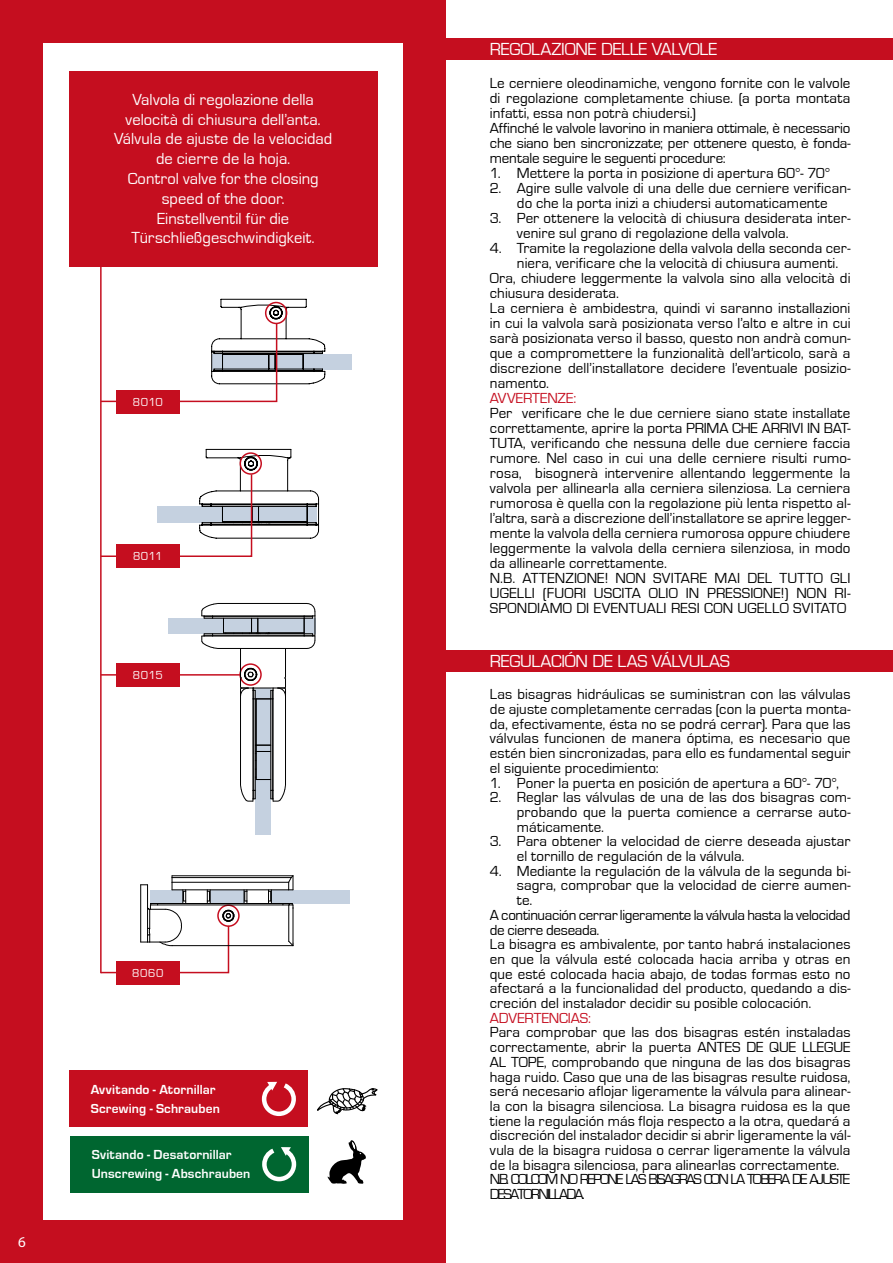
<style>
.page{position:relative;width:893px;height:1263px;background:#fff}
.page>*{position:absolute;margin:0;border:0;box-sizing:border-box;transform-origin:0 0}
.t1{font:18px "Eurostile";letter-spacing:-.015em;color:#fff}
.t2{font:16.5px/19.8px "Eurostile";letter-spacing:.005em;color:#fff;text-align:center}
.t3{font:15px/15px "Eurostile";letter-spacing:.005em;color:#000}
.t4{font:15px "Eurostile";letter-spacing:-.025em;color:#000}
.t5{font:15px "Eurostile";letter-spacing:-.005em;color:#c50e1f}
.t6{font:15px "Myriad Pro";color:#fff}
.t7{font:700 13.5px/19.5px "Eurostile";letter-spacing:.01em;color:#fff}
.t8{font:12px "Eurostile";letter-spacing:.035em;color:#fff}
</style>
<div class="page">
<div style="left:0;top:0;width:446px;height:1263px;background:#c50e1f"></div>
<div style="left:411px;top:650px;width:482px;height:21px;background:#c50e1f"></div>
<div style="left:411px;top:38px;width:482px;height:22px;background:#c50e1f"></div>
<div style="left:43px;top:43px;width:360px;height:1177px;background:#fff"></div>
<div style="left:70px;top:1071px;width:238px;height:56px;background:#c50e1f"></div>
<svg style="left:261px;top:1081px;width:35px;height:36px"></svg>
<div style="left:71px;top:1136px;width:238px;height:56px;background:#006630"></div>
<svg style="left:262px;top:1147px;width:35px;height:35px"></svg>
<svg style="left:328px;top:1140px;width:38px;height:44px"></svg>
<div style="left:69px;top:71px;width:308px;height:195px;background:#c50e1f"></div>
<div style="left:217px;top:904px;width:23px;height:23px;border:2px solid #c50e1f;border-radius:50%"></div>
<div style="left:212px;top:354px;width:139px;height:15px;background:#c5d1e0"></div>
<svg style="left:102px;top:299px;width:223px;height:104px"></svg>
<svg style="left:102px;top:449px;width:217px;height:109px"></svg>
<div style="left:168px;top:618px;width:147px;height:16px;background:#c5d1e0"></div>
<div style="left:255px;top:688px;width:16px;height:147px;background:#c5d1e0"></div>
<hr style="left:101px;top:674px;width:139px;height:2px;background:#c50e1f">
<hr style="left:100px;top:267px;width:2px;height:706px;background:#c50e1f">
<div style="left:116px;top:390px;width:63px;height:23px;background:#c50e1f"></div>
<div style="left:116px;top:544px;width:63px;height:24px;background:#c50e1f"></div>
<div style="left:116px;top:663px;width:63px;height:23px;background:#c50e1f"></div>
<div style="left:116px;top:961px;width:63px;height:23px;background:#c50e1f"></div>
<div style="left:210px;top:890px;width:34px;height:13px;background:#c5d1e0"></div>
<div style="left:271px;top:890px;width:79px;height:13px;background:#c5d1e0"></div>
<hr style="left:158px;top:903px;width:125px;height:1px;background:#000">
<hr style="left:172px;top:882px;width:117px;height:1px;background:#000">
<hr style="left:172px;top:889px;width:117px;height:1px;background:#000">
<hr style="left:172px;top:877px;width:119px;height:1px;background:#000">
<hr style="left:293px;top:908px;width:1px;height:35px;background:#000">
<hr style="left:172px;top:945px;width:121px;height:1px;background:#000">
<hr style="left:172px;top:875px;width:121px;height:1px;background:#000">
<svg style="left:288px;top:875px;width:6px;height:15px"></svg>
<hr style="left:150px;top:905px;width:139px;height:1px;background:#000">
<svg style="left:283px;top:903px;width:11px;height:5px"></svg>
<svg style="left:268px;top:890px;width:4px;height:13px"></svg>
<svg style="left:244px;top:890px;width:4px;height:13px"></svg>
<svg style="left:100px;top:876px;width:134px;height:98px"></svg>
<svg style="left:317px;top:1088px;width:61px;height:27px"></svg>
<hr style="left:255px;top:699px;width:1px;height:91px;background:#000">
<hr style="left:213px;top:635px;width:91px;height:1px;background:#000">
<hr style="left:213px;top:618px;width:91px;height:1px;background:#000">
<hr style="left:271px;top:699px;width:1px;height:91px;background:#000">
<hr style="left:258px;top:633px;width:46px;height:1px;background:#000">
<hr style="left:272px;top:699px;width:1px;height:91px;background:#000">
<hr style="left:217px;top:603px;width:90px;height:1px;background:#000">
<hr style="left:202px;top:616px;width:113px;height:1px;background:#000">
<hr style="left:256px;top:699px;width:1px;height:46px;background:#000">
<hr style="left:285px;top:696px;width:1px;height:89px;background:#000">
<hr style="left:273px;top:688px;width:1px;height:113px;background:#000">
<hr style="left:240px;top:696px;width:1px;height:89px;background:#000">
<svg style="left:240px;top:745px;width:46px;height:57px"></svg>
<hr style="left:253px;top:688px;width:1px;height:113px;background:#000">
<hr style="left:202px;top:636px;width:113px;height:1px;background:#000">
<hr style="left:217px;top:648px;width:90px;height:1px;background:#000">
<svg style="left:304px;top:603px;width:12px;height:46px"></svg>
<svg style="left:202px;top:603px;width:84px;height:97px"></svg>
<hr style="left:288px;top:905px;width:1px;height:36px;background:#000">
<svg style="left:288px;top:941px;width:6px;height:5px"></svg>
<p class="t2" style="left:114px;top:90px;width:220px">Valvola di regolazione della velocità di chiusura dell’anta.<br>Válvula de ajuste de la velocidad de cierre de la hoja.<br>Control valve for the closing speed of the door.<br>Einstellventil für die<br>Türschließgeschwindigkeit.</p>
<p class="t8" style="left:133px;top:395px;width:31px">8010</p>
<p class="t8" style="left:133px;top:549px;width:31px">8011</p>
<p class="t8" style="left:133px;top:668px;width:31px">8015</p>
<p class="t6" style="left:18px;top:1232px;width:9px">6</p>
<p class="t8" style="left:132px;top:966px;width:33px">8060</p>
<p class="t7" style="left:91px;top:1080px;width:130px">Avvitando - Atornillar<br>Screwing - Schrauben</p>
<p class="t7" style="left:92px;top:1145px;width:160px">Svitando - Desatornillar<br>Unscrewing - Abschrauben</p>
<p class="t1" style="left:490px;top:39px;width:229px">REGOLAZIONE DELLE VALVOLE</p>
<p class="t3" style="left:490px;top:75px;width:362px">Le cerniere oleodinamiche, vengono fornite con le valvole di regolazione completamente chiuse. (a porta montata infatti, essa non potrà chiudersi.)<br>Affinché le valvole lavorino in maniera ottimale, è necessario che siano ben sincronizzate; per ottenere questo, è fonda&shy;mentale seguire le seguenti procedure:</p>
<p class="t3" style="left:490px;top:165px;width:342px">1. Mettere la porta in posizione di apertura 60°- 70°</p>
<p class="t3" style="left:490px;top:180px;width:362px;text-align:center">2. Agire sulle valvole di una delle due cerniere verifican&shy;do che la porta inizi a chiudersi automaticamente</p>
<p class="t3" style="left:517px;top:210px;width:335px;text-indent:-27px">3. Per ottenere la velocità di chiusura desiderata inter&shy;venire sul grano di regolazione della valvola.</p>
<p class="t3" style="left:490px;top:240px;width:362px">4. Tramite la regolazione della valvola della seconda cer-</p>
<p class="t3" style="left:517px;top:255px;width:323px">niera, verificare che la velocità di chiusura aumenti.</p>
<p class="t3" style="left:490px;top:270px;width:362px">Ora, chiudere leggermente la valvola sino alla velocità di</p>
<p class="t3" style="left:490px;top:285px;width:131px">chiusura desiderata.</p>
<p class="t3" style="left:490px;top:300px;width:362px">La cerniera è ambidestra, quindi vi saranno installazioni</p>
<p class="t3" style="left:490px;top:315px;width:362px">in cui la valvola sarà posizionata verso l’alto e altre in cui</p>
<p class="t3" style="left:490px;top:330px;width:362px">sarà posizionata verso il basso, questo non andrà comun-</p>
<p class="t3" style="left:490px;top:345px;width:362px">que a compromettere la funzionalità dell’articolo, sarà a</p>
<p class="t3" style="left:490px;top:360px;width:362px">discrezione dell’installatore decidere l’eventuale posizio-</p>
<p class="t3" style="left:490px;top:375px;width:61px">namento.</p>
<p class="t5" style="left:490px;top:390px;width:88px">AVVERTENZE:</p>
<p class="t3" style="left:490px;top:405px;width:362px">Per verificare che le due cerniere siano state installate correttamente, aprire la porta PRIMA CHE ARRIVI IN BAT-TUTA, verificando che nessuna delle due cerniere faccia rumore. Nel caso in cui una delle cerniere risulti rumo&shy;rosa, bisognerà intervenire allentando leggermente la valvola per allinearla alla cerniera silenziosa. La cerniera rumorosa è quella con la regolazione più lenta rispetto al&shy;l’altra, sarà a discrezione dell’installatore se aprire legger&shy;mente la valvola della cerniera rumorosa oppure chiudere leggermente la valvola della cerniera silenziosa, in modo da allinearle correttamente.<br>N.B. ATTENZIONE! NON SVITARE MAI DEL TUTTO GLI UGELLI (FUORI USCITA OLIO IN PRESSIONE!) NON RI-SPONDIAMO DI EVENTUALI RESI CON UGELLO SVITATO</p>
<p class="t1" style="left:490px;top:651px;width:242px">REGULACIÓN DE LAS VÁLVULAS</p>
<p class="t3" style="left:490px;top:687px;width:362px;text-align:justify">Las bisagras hidráulicas se suministran con las válvulas de ajuste completamente cerradas (con la puerta monta&shy;da, efectivamente, ésta no se podrá cerrar). Para que las válvulas funcionen de manera óptima, es necesario que estén bien sincronizadas, para ello es fundamental seguir el siguiente procedimiento:</p>
<p class="t3" style="left:490px;top:775px;width:351px">1. Poner la puerta en posición de apertura a 60°- 70°,</p>
<p class="t3" style="left:517px;top:790px;width:335px;text-align:justify;text-indent:-27px">2. Reglar las válvulas de una de las dos bisagras com&shy;probando que la puerta comience a cerrarse auto&shy;máticamente.</p>
<p class="t3" style="left:517px;top:834px;width:335px;text-indent:-27px">3. Para obtener la velocidad de cierre deseada ajustar el tornillo de regulación de la válvula.</p>
<p class="t3" style="left:490px;top:863px;width:362px">4. Mediante la regulación de la válvula de la segunda bi-</p>
<p class="t3" style="left:517px;top:878px;width:335px">sagra, comprobar que la velocidad de cierre aumen-</p>
<p class="t3" style="left:517px;top:893px;width:17px">te.</p>
<p class="t4" style="left:490px;top:907px;width:362px">A continuación cerrar ligeramente la válvula hasta la velocidad</p>
<p class="t4" style="left:490px;top:921px;width:111px">de cierre deseada.</p>
<p class="t3" style="left:490px;top:937px;width:362px">La bisagra es ambivalente, por tanto habrá instalaciones</p>
<p class="t3" style="left:490px;top:952px;width:362px">en que la válvula esté colocada hacia arriba y otras en</p>
<p class="t3" style="left:490px;top:966px;width:362px">que esté colocada hacia abajo, de todas formas esto no</p>
<p class="t3" style="left:490px;top:981px;width:362px">afectará a la funcionalidad del producto, quedando a dis-</p>
<p class="t3" style="left:490px;top:996px;width:323px">creción del instalador decidir su posible colocación.</p>
<p class="t5" style="left:490px;top:1010px;width:103px">ADVERTENCIAS:</p>
<p class="t3" style="left:490px;top:1025px;width:362px">Para comprobar que las dos bisagras estén instaladas correctamente, abrir la puerta ANTES DE QUE LLEGUE AL TOPE, comprobando que ninguna de las dos bisagras haga ruido. Caso que una de las bisagras resulte ruidosa, será necesario aflojar ligeramente la válvula para alinear&shy;la con la bisagra silenciosa. La bisagra ruidosa es la que tiene la regulación más floja respecto a la otra, quedará a discreción del instalador decidir si abrir ligeramente la vál&shy;vula de la bisagra ruidosa o cerrar ligeramente la válvula de la bisagra silenciosa, para alinearlas correctamente.<br>N.B. COLCOM NO REPONE LAS BISAGRAS CON LA TOBERA DE AJUSTE DESATORNILLADA.</p>
</div>
